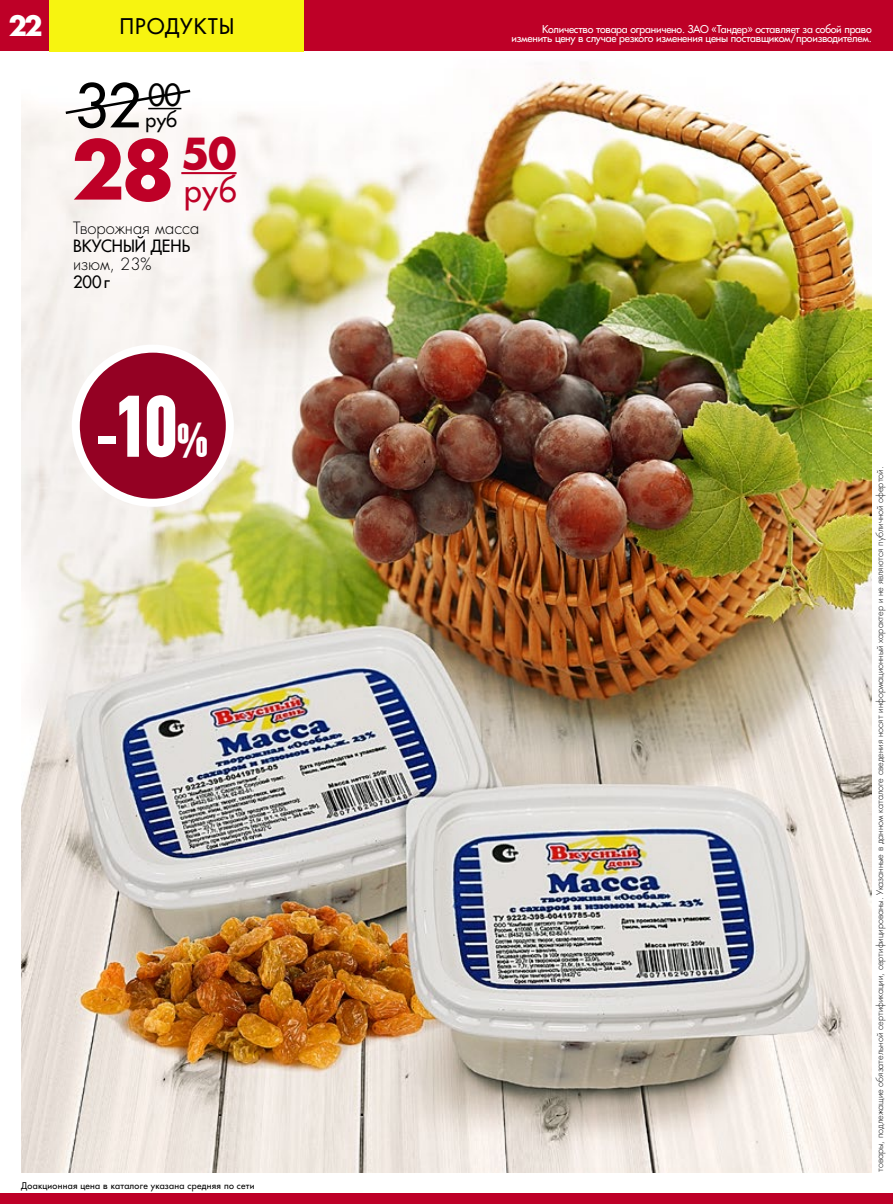
<style>
.page{position:relative;width:893px;height:1204px;background:#fff}
.page>*{position:absolute;margin:0;border:0;box-sizing:border-box;transform-origin:0 0}
.t1{font:700 87.75px "PF Din Text Comp Pro";color:#fff}
.t2{font:700 78.3px "Favorit C";color:#be0027}
.t3{font:58.5px "Favorit C";color:#000}
.t4{font:31.65px "Favorit C";color:#be0027}
.t5{font:700 27px "Favorit C";color:#fff}
.t6{font:21px "Favorit C";letter-spacing:.055em;color:#000}
.t7{font:19.5px "Favorit C";color:#000}
.t8{font:16.5px "Favorit Light C";color:#000}
.t9{font:16.5px "Favorit C";color:#000}
.t10{font:10.5px/9px "Favorit C";letter-spacing:-.02em;color:#fff;text-align:right}
.t11{font:9px "Favorit Light C";color:#000}
.t12{font:9px "Favorit C";letter-spacing:.03em;color:#000}
.s1{font-size:59.85px}
.s2{font-size:47.85px}
</style>
<div class="page">
<img style="left:21px;top:51px;width:851px;height:1120px">
<div style="left:76px;top:348px;width:154px;height:154px;background:#940123;border-radius:50%"></div>
<div style="left:72px;top:344px;width:162px;height:163px;border:8px solid #fff;border-radius:50%"></div>
<hr style="left:181px;top:172px;width:56px;height:2px;background:#be0027">
<svg style="left:63px;top:88px;width:130px;height:28px"></svg>
<div style="left:304px;top:0;width:589px;height:51px;background:#be0027"></div>
<div style="left:0;top:1193px;width:893px;height:10px;background:#be0027"></div>
<div style="left:0;top:0;width:163px;height:51px;background:#be0027"></div>
<div style="left:50px;top:0;width:254px;height:51px;background:#f7f410"></div>
<h3 class="t5" style="left:8px;top:7px;width:36px">22</h3>
<p class="t10" style="left:511px;top:25px;width:362px">Количество товара ограничено. ЗАО «Тандер» оставляет за собой право изменить цену в случае резкого изменения цены поставщиком/производителем.</p>
<p class="t6" style="left:120px;top:13px;width:116px">ПРОДУКТЫ</p>
<h3 class="t3" style="left:75px;top:68px;width:108px">32 <sup>00</sup></h3>
<h3 class="t7" style="left:146px;top:107px;width:33px">руб</h3>
<h2 class="t2" style="left:71px;top:115px;width:167px">28 <sup>50</sup></h2>
<h3 class="t4" style="left:184px;top:169px;width:54px">руб</h3>
<h3 class="t8" style="left:73px;top:217px;width:128px">Творожная масса</h3>
<h3 class="t9" style="left:73px;top:235px;width:118px">ВКУСНЫЙ ДЕНЬ</h3>
<h3 class="t8" style="left:73px;top:253px;width:80px">изюм, 23%</h3>
<h3 class="t9" style="left:73px;top:271px;width:38px">200 г</h3>
<h1 class="t1" style="left:95px;top:373px;width:114px"><span class="s1">-</span>10<span class="s2">%</span></h1>
<p class="t12" style="left:21px;top:1179px;width:235px">Доакционная цена в каталоге указана средняя по сети</p>
<p class="t11" style="left:874px;top:1171px;width:707px;rotate:-90deg">товары, подлежащие обязательной сертификации, сертифицированы. Указанные в данном каталоге сведения носят информационный характер и не являются публичной офертой.</p>
</div>
